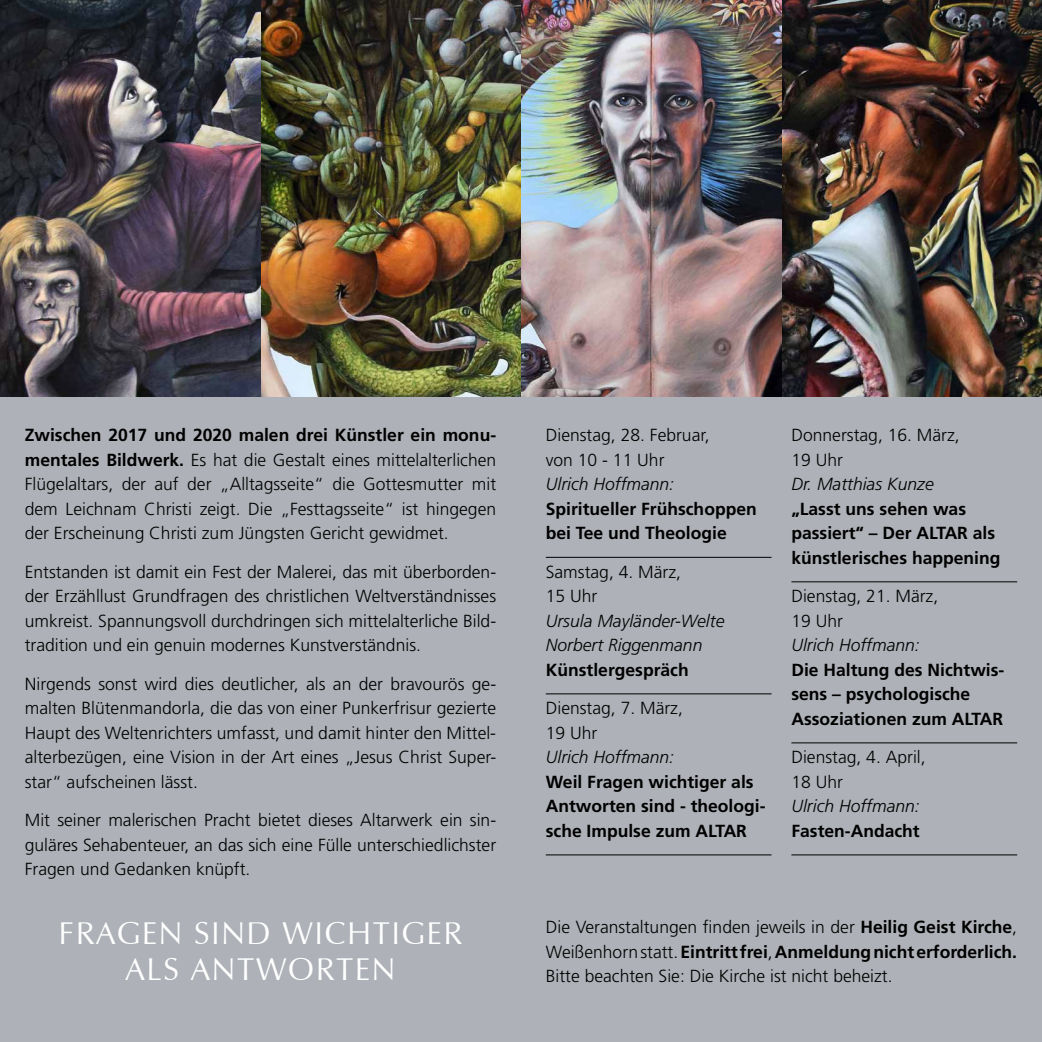
<style>
.page{position:relative;width:1042px;height:1042px;background:#aeb1b7}
.page>*{position:absolute;margin:0;border:0;box-sizing:border-box;transform-origin:0 0}
.t1{font:31.5px/36.8px "Zapf Humanist 601 BT";letter-spacing:.05em;color:#fff;text-align:center}
.t2{font:300 17.5px/24.5px "Frutiger";color:#000}
.t3{font:700 17.5px/24.5px "Frutiger";color:#000}
.t4{font:italic 300 17.5px/24.5px "Frutiger";color:#000}
.s1{font-weight:700}
</style>
<div class="page">
<hr style="left:546px;top:557px;width:225px;height:1px;background:#000">
<hr style="left:546px;top:693px;width:225px;height:1px;background:#000">
<hr style="left:546px;top:854px;width:225px;height:1px;background:#000">
<hr style="left:791px;top:581px;width:226px;height:1px;background:#000">
<hr style="left:791px;top:742px;width:226px;height:1px;background:#000">
<hr style="left:791px;top:854px;width:226px;height:1px;background:#000">
<img style="left:0;top:0;width:1042px;height:397px">
<p class="t2" style="left:25px;top:423px;width:473px;text-align:justify"><span class="s1">Zwischen 2017 und 2020 malen drei Künstler ein monu&shy;mentales Bildwerk.</span> Es hat die Gestalt eines mittelalterlichen Flügelaltars, der auf der „Alltagsseite“ die Gottesmutter mit dem Leichnam Christi zeigt. Die „Festtagsseite“ ist hingegen der Erscheinung Christi zum Jüngsten Gericht gewidmet.</p>
<p class="t2" style="left:25px;top:559px;width:473px;text-align:justify">Entstanden ist damit ein Fest der Malerei, das mit überborden&shy;der Erzähllust Grundfragen des christlichen Weltverständnisses umkreist. Spannungsvoll durchdringen sich mittelalterliche Bild&shy;tradition und ein genuin modernes Kunstverständnis.</p>
<p class="t2" style="left:25px;top:671px;width:473px;text-align:justify">Nirgends sonst wird dies deutlicher, als an der bravourös ge&shy;malten Blütenmandorla, die das von einer Punkerfrisur gezierte Haupt des Weltenrichters umfasst, und damit hinter den Mittel&shy;alterbezügen, eine Vision in der Art eines „Jesus Christ Super&shy;star“ aufscheinen lässt.</p>
<p class="t2" style="left:25px;top:808px;width:473px;text-align:justify">Mit seiner malerischen Pracht bietet dieses Altarwerk ein sin&shy;guläres Sehabenteuer, an das sich eine Fülle unterschiedlichster Fragen und Gedanken knüpft.</p>
<p class="t2" style="left:546px;top:423px;width:165px">Dienstag, 28. Februar, von 10 - 11 Uhr</p>
<p class="t4" style="left:546px;top:472px;width:130px">Ulrich Hoffmann:</p>
<p class="t3" style="left:546px;top:496px;width:212px">Spiritueller Frühschoppen bei Tee und Theologie</p>
<p class="t2" style="left:546px;top:559px;width:137px">Samstag, 4. März,<br>15 Uhr</p>
<p class="t4" style="left:546px;top:608px;width:180px">Ursula Mayländer-Welte<br>Norbert Riggenmann</p>
<p class="t3" style="left:546px;top:657px;width:144px">Künstlergespräch</p>
<p class="t2" style="left:546px;top:696px;width:139px">Dienstag, 7. März,<br>19 Uhr</p>
<p class="t4" style="left:546px;top:745px;width:130px">Ulrich Hoffmann:</p>
<p class="t3" style="left:546px;top:769px;width:221px">Weil Fragen wichtiger als<br>Antworten sind - theologi&shy;sche Impulse zum ALTAR</p>
<p class="t2" style="left:791px;top:423px;width:170px">Donnerstag, 16. März,<br>19 Uhr</p>
<p class="t4" style="left:791px;top:472px;width:144px">Dr. Matthias Kunze</p>
<p class="t3" style="left:791px;top:496px;width:211px">„Lasst uns sehen was passiert“ – Der ALTAR als künstlerisches happening</p>
<p class="t2" style="left:791px;top:584px;width:148px">Dienstag, 21. März,<br>19 Uhr</p>
<p class="t4" style="left:791px;top:633px;width:130px">Ulrich Hoffmann:</p>
<p class="t3" style="left:791px;top:657px;width:214px">Die Haltung des Nichtwis&shy;sens – psychologische<br>Assoziationen zum ALTAR</p>
<p class="t2" style="left:791px;top:745px;width:136px">Dienstag, 4. April,<br>18 Uhr</p>
<p class="t4" style="left:791px;top:794px;width:130px">Ulrich Hoffmann:</p>
<p class="t3" style="left:791px;top:818px;width:130px">Fasten-Andacht</p>
<h1 class="t1" style="left:59px;top:914px;width:405px">FRAGEN SIND WICHTIGER<br>ALS ANTWORTEN</h1>
<p class="t2" style="left:546px;top:915px;width:473px;text-align:justify">Die Veranstaltungen finden jeweils in der <span class="s1">Heilig Geist Kirche</span>, Weißenhorn statt. <span class="s1">Eintritt frei</span>, <span class="s1">Anmeldung nicht erforderlich.<br></span>Bitte beachten Sie: Die Kirche ist nicht beheizt.</p>
</div>
